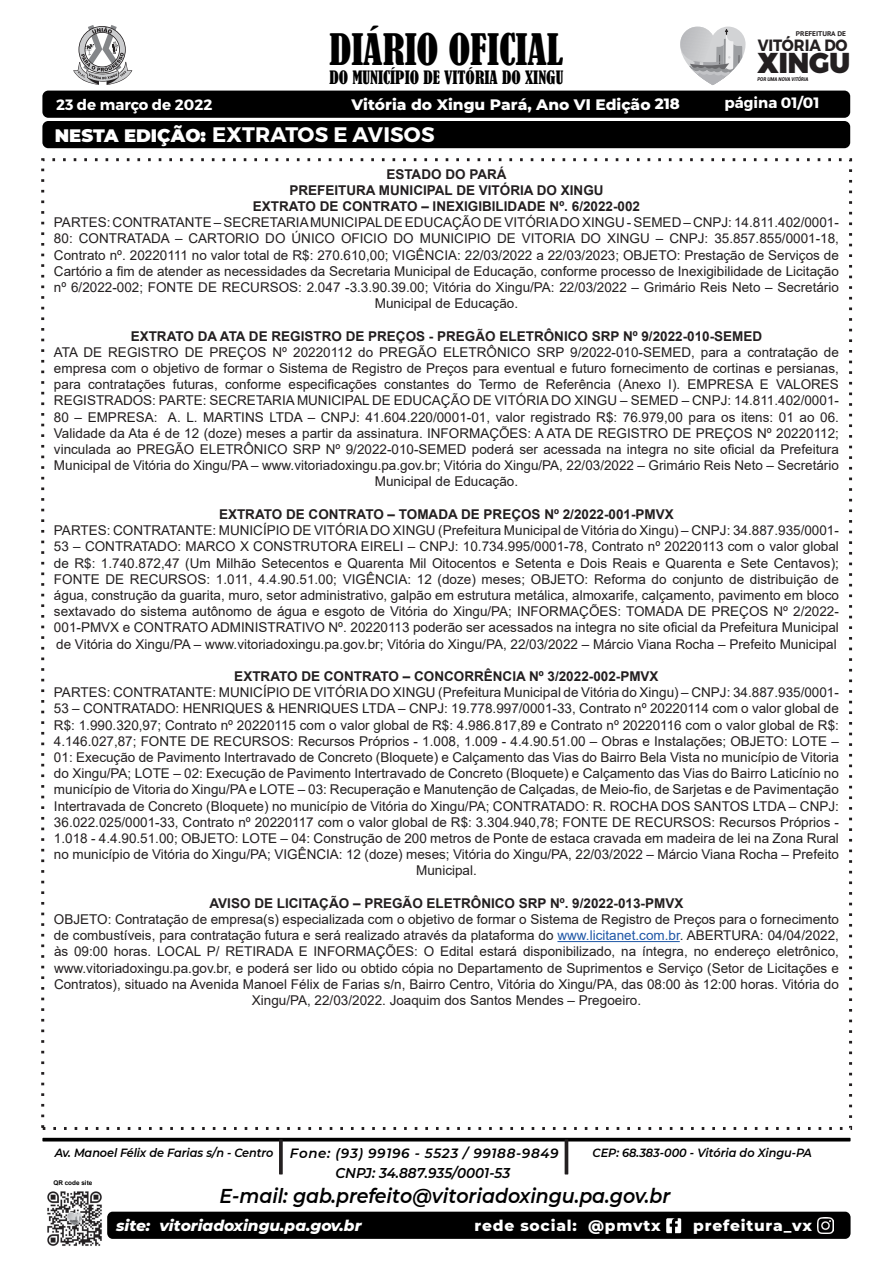
<style>
.page{position:relative;width:893px;height:1263px;background:#fff}
.page>*{position:absolute;margin:0;border:0;box-sizing:border-box;transform-origin:0 0}
.t1{font:condensed 40.65px "Bernard";color:#000}
.t2{font:900 28.65px "Montserrat";color:#231f20;scale:.95 1}
.t3{font:700 21px "Montserrat";letter-spacing:.01em;color:#fff}
.t4{font:italic 600 20.1px "Montserrat";color:#000;scale:.95 1}
.t5{font:900 18px "Montserrat";color:#fff}
.t6{font:condensed 17.25px "Bernard";color:#000}
.t7{font:700 16.35px "Montserrat";color:#231f20;scale:.91 1}
.t8{font:800 15.45px "Montserrat";color:#fff}
.t9{font:800 15.45px "Montserrat";letter-spacing:.05em;color:#fff}
.t10{font:italic 800 15.45px "Montserrat";color:#fff}
.t11{font:700 15px "Montserrat";color:#fff}
.t12{font:italic 600 14.25px "Montserrat";color:#000;scale:.95 1}
.t13{font:13.5px/16.2px "Arial";color:#231f20;text-align:center}
.t14{font:700 13.5px/16.2px "Arial";color:#231f20;text-align:center}
.t15{font:italic 600 11.85px "Montserrat";color:#000;scale:.95 1}
.t16{font:700 6.75px "PT Sans";color:#231f20;scale:1.09 1}
.t17{font:700 6.45px "Arial";color:#000}
.t18{font:italic 900 5.25px "Roboto";color:#231f20;scale:.87 1}
.s1{font-size:15px}
.s2{color:#1e56a6}
.s3{font-size:13.35px}
</style>
<div class="page">
<div style="left:107px;top:1212px;width:743px;height:27px;background:#000;border-radius:6px"></div>
<hr style="left:42px;top:1138px;width:808px;height:3px;background:#000">
<svg style="left:680px;top:27px;width:65px;height:58px"></svg>
<img style="left:47px;top:1191px;width:55px;height:55px">
<div style="left:42px;top:121px;width:808px;height:27px;background:#000;border-radius:6px"></div>
<div style="left:42px;top:91px;width:808px;height:27px;background:#000;border-radius:6px"></div>
<svg style="left:73px;top:25px;width:59px;height:60px"></svg>
<svg style="left:279px;top:1139px;width:4px;height:35px"></svg>
<hr style="left:565px;top:1139px;width:3px;height:35px;background:#231f20">
<img style="left:818px;top:1218px;width:16px;height:15px">
<svg style="left:666px;top:1218px;width:15px;height:15px"></svg>
<hr style="left:557px;top:941px;width:123px;height:1px;background:#1e56a6">
<h1 class="t1" style="left:329px;top:26px;width:236px">DIÁRIO OFICIAL</h1>
<p class="t6" style="left:330px;top:67px;width:235px">DO MUNICÍPIO DE VITÓRIA DO XINGU</p>
<p class="t16" style="left:796px;top:29px;width:47px">PREFEITURA DE</p>
<p class="t7" style="left:758px;top:35px;width:100px">VITÓRIA DO</p>
<p class="t18" style="left:757px;top:75px;width:60px">POR UMA NOVA VITÓRIA</p>
<h2 class="t2" style="left:758px;top:45px;width:99px">XINGU</h2>
<p class="t11" style="left:56px;top:95px;width:158px">23 de março de 2022</p>
<p class="t11" style="left:725px;top:93px;width:96px">página 01/01</p>
<p class="t8" style="left:351px;top:93px;width:330px">Vitória do Xingu Pará, Ano VI Edição <span class="s1">218</span></p>
<h3 class="t3" style="left:212px;top:122px;width:224px">EXTRATOS E AVISOS</h3>
<h3 class="t5" style="left:55px;top:122px;width:153px">NESTA EDIÇÃO:</h3>
<p class="t14" style="left:253px;top:166px;width:389px">ESTADO DO PARÁ<br>PREFEITURA MUNICIPAL DE VITÓRIA DO XINGU<br>EXTRATO DE CONTRATO – INEXIGIBILIDADE Nº. 6/2022-002</p>
<p class="t13" style="left:54px;top:214px;width:786px">PARTES: CONTRATANTE – SECRETARIA MUNICIPAL DE EDUCAÇÃO DE VITÓRIA DO XINGU - SEMED – CNPJ: 14.811.402/0001- 80: CONTRATADA – CARTORIO DO ÚNICO OFICIO DO MUNICIPIO DE VITORIA DO XINGU – CNPJ: 35.857.855/0001-18, Contrato nº. 20220111 no valor total de R$: 270.610,00; VIGÊNCIA: 22/03/2022 a 22/03/2023; OBJETO: Prestação de Serviços de Cartório a fim de atender as necessidades da Secretaria Municipal de Educação, conforme processo de Inexigibilidade de Licitação nº 6/2022-002; FONTE DE RECURSOS: 2.047 -3.3.90.39.00; Vitória do Xingu/PA: 22/03/2022 – Grimário Reis Neto – Secretário Municipal de Educação.</p>
<p class="t14" style="left:131px;top:328px;width:633px">EXTRATO DA ATA DE REGISTRO DE PREÇOS - PREGÃO ELETRÔNICO SRP Nº 9/2022-010-SEMED</p>
<p class="t13" style="left:54px;top:344px;width:786px">ATA DE REGISTRO DE PREÇOS Nº 20220112 do PREGÃO ELETRÔNICO SRP 9/2022-010-SEMED, para a contratação de empresa com o objetivo de formar o Sistema de Registro de Preços para eventual e futuro fornecimento de cortinas e persianas, para contratações futuras, conforme especificações constantes do Termo de Referência (Anexo I). EMPRESA E VALORES REGISTRADOS: PARTE: SECRETARIA MUNICIPAL DE EDUCAÇÃO DE VITÓRIA DO XINGU – SEMED – CNPJ: 14.811.402/0001- 80 – EMPRESA: A. L. MARTINS LTDA – CNPJ: 41.604.220/0001-01, valor registrado R$: 76.979,00 para os itens: 01 ao 06.<br>Validade da Ata é de 12 (doze) meses a partir da assinatura. INFORMAÇÕES: A ATA DE REGISTRO DE PREÇOS Nº 20220112; vinculada ao PREGÃO ELETRÔNICO SRP Nº 9/2022-010-SEMED poderá ser acessada na integra no site oficial da Prefeitura Municipal de Vitória do Xingu/PA – www.vitoriadoxingu.pa.gov.br; Vitória do Xingu/PA, 22/03/2022 – Grimário Reis Neto – Secretário Municipal de Educação.</p>
<p class="t14" style="left:219px;top:506px;width:456px">EXTRATO DE CONTRATO – TOMADA DE PREÇOS Nº 2/2022-001-PMVX</p>
<p class="t13" style="left:54px;top:522px;width:786px;text-align:justify">PARTES: CONTRATANTE: MUNICÍPIO DE VITÓRIA DO XINGU (Prefeitura Municipal de Vitória do Xingu) – CNPJ: 34.887.935/0001- 53 – CONTRATADO: MARCO X CONSTRUTORA EIRELI – CNPJ: 10.734.995/0001-78, Contrato nº 20220113 com o valor global de R$: 1.740.872,47 (Um Milhão Setecentos e Quarenta Mil Oitocentos e Setenta e Dois Reais e Quarenta e Sete Centavos); FONTE DE RECURSOS: 1.011, 4.4.90.51.00; VIGÊNCIA: 12 (doze) meses; OBJETO: Reforma do conjunto de distribuição de água, construção da guarita, muro, setor administrativo, galpão em estrutura metálica, almoxarife, calçamento, pavimento em bloco sextavado do sistema autônomo de água e esgoto de Vitória do Xingu/PA; INFORMAÇÕES: TOMADA DE PREÇOS Nº 2/2022- 001-PMVX e CONTRATO ADMINISTRATIVO Nº. 20220113 poderão ser acessados na integra no site oficial da Prefeitura Municipal de Vitória do Xingu/PA – www.vitoriadoxingu.pa.gov.br; Vitória do Xingu/PA, 22/03/2022 – Márcio Viana Rocha – Prefeito Municipal</p>
<p class="t14" style="left:234px;top:668px;width:426px">EXTRATO DE CONTRATO – CONCORRÊNCIA Nº 3/2022-002-PMVX</p>
<p class="t13" style="left:54px;top:684px;width:786px">PARTES: CONTRATANTE: MUNICÍPIO DE VITÓRIA DO XINGU (Prefeitura Municipal de Vitória do Xingu) – CNPJ: 34.887.935/0001- 53 – CONTRATADO: HENRIQUES &amp; HENRIQUES LTDA – CNPJ: 19.778.997/0001-33, Contrato nº 20220114 com o valor global de R$: 1.990.320,97; Contrato nº 20220115 com o valor global de R$: 4.986.817,89 e Contrato nº 20220116 com o valor global de R$:<br>4.146.027,87; FONTE DE RECURSOS: Recursos Próprios - 1.008, 1.009 - 4.4.90.51.00 – Obras e Instalações; OBJETO: LOTE – 01: Execução de Pavimento Intertravado de Concreto (Bloquete) e Calçamento das Vias do Bairro Bela Vista no município de Vitoria do Xingu/PA; LOTE – 02: Execução de Pavimento Intertravado de Concreto (Bloquete) e Calçamento das Vias do Bairro Laticínio no município de Vitoria do Xingu/PA e LOTE – 03: Recuperação e Manutenção de Calçadas, de Meio-fio, de Sarjetas e de Pavimentação Intertravada de Concreto (Bloquete) no município de Vitória do Xingu/PA; CONTRATADO: R. ROCHA DOS SANTOS LTDA – CNPJ:<br>36.022.025/0001-33, Contrato nº 20220117 com o valor global de R$: 3.304.940,78; FONTE DE RECURSOS: Recursos Próprios - 1.018 - 4.4.90.51.00; OBJETO: LOTE – 04: Construção de 200 metros de Ponte de estaca cravada em madeira de lei na Zona Rural no município de Vitória do Xingu/PA; VIGÊNCIA: 12 (doze) meses; Vitória do Xingu/PA, 22/03/2022 – Márcio Viana Rocha – Prefeito Municipal.</p>
<p class="t14" style="left:210px;top:895px;width:475px">AVISO DE LICITAÇÃO – PREGÃO ELETRÔNICO SRP Nº. 9/2022-013-PMVX</p>
<p class="t13" style="left:54px;top:911px;width:786px">OBJETO: Contratação de empresa(s) especializada com o objetivo de formar o Sistema de Registro de Preços para o fornecimento de combustíveis, para contratação futura e será realizado através da plataforma do <span class="s2">www.licitanet.com.br</span>. ABERTURA: 04/04/2022, às 09:00 horas. LOCAL P/ RETIRADA E INFORMAÇÕES: O Edital estará disponibilizado, na íntegra, no endereço eletrônico, www.vitoriadoxingu.pa.gov.br, e poderá ser lido ou obtido cópia no Departamento de Suprimentos e Serviço (Setor de Licitações e Contratos), situado na Avenida Manoel Félix de Farias s/n, Bairro Centro, Vitória do Xingu/PA, das 08:00 às 12:00 horas. Vitória do Xingu/PA, 22/03/2022. Joaquim dos Santos Mendes – Pregoeiro.</p>
<p class="t15" style="left:55px;top:1144px;width:532px">Av. Manoel Félix de Farias s/n - Centro <span class="s3">Fone: (93) 99196 - 5523 / 99188-9849</span></p>
<p class="t15" style="left:592px;top:1144px;width:232px">CEP: 68.383-000 - Vitória do Xingu-PA</p>
<p class="t12" style="left:335px;top:1163px;width:185px">CNPJ: 34.887.935/0001-53</p>
<h3 class="t4" style="left:220px;top:1182px;width:476px">E-mail: gab.prefeito@vitoriadoxingu.pa.gov.br</h3>
<p class="t10" style="left:116px;top:1214px;width:247px">site: vitoriadoxingu.pa.gov.br</p>
<p class="t9" style="left:474px;top:1214px;width:188px">rede social: @pmvtx</p>
<p class="t9" style="left:693px;top:1214px;width:120px">prefeitura_vx</p>
<p class="t17" style="left:53px;top:1178px;width:40px">QR code site</p>
</div>
